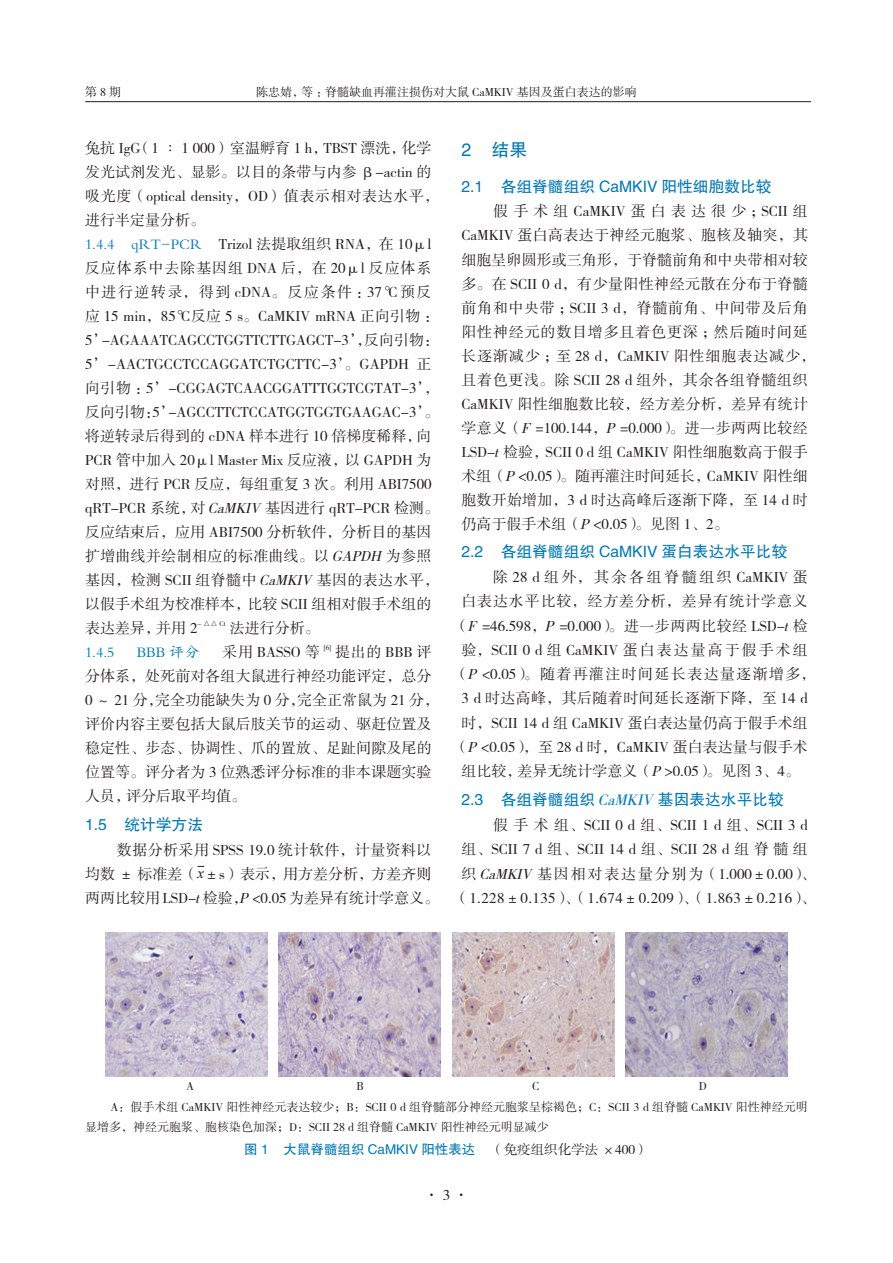
<style>
.page{position:relative;width:893px;height:1263px;background:#fff}
.page>*{position:absolute;margin:0;border:0;box-sizing:border-box;transform-origin:0 0}
._1标题{font:18px "FZHTK GBK1 0";color:#0078b6}
._2标题{font:15.75px "FZHTK GBK1 0";color:#0078b6}
.全文段路样式{font:15px/24px "FZSSK GBK1 0";color:#231f20}
.全文段路样式-2{font:15px/24px "FZSSK GBK1 0";letter-spacing:.02em;color:#231f20}
.全文段路样式-3{font:15px "FZSSK GBK1 0";letter-spacing:.03em;color:#231f20}
.全文段路样式-4{font:15px "FZSSK GBK1 0";letter-spacing:.12em;color:#231f20}
.全文段路样式-5{font:15px "FZSSK GBK1 0";letter-spacing:.135em;color:#231f20}
.全文段路样式-6{font:15px "FZSSK GBK1 0";letter-spacing:.09em;color:#231f20}
.全文段路样式-7{font:15px "FZSSK GBK1 0";letter-spacing:.17em;color:#231f20}
.全文段路样式-8{font:15px "FZSSK GBK1 0";letter-spacing:.06em;color:#231f20}
.全文段路样式-9{font:15px "FZKTK GBK1 0";color:#0078b6}
._4中文标题_1{font:13.5px "FZHTK GBK1 0";color:#0078b6}
.表注_正文{font:12px/19.5px "FZSSK GBK1 0";color:#231f20}
.书眉{font:12px "FZSSK GBK1 0";color:#231f20}
.表注居中{font:12px "FZSSK GBK1 0";color:#231f20}
.全文段路样式-10{font:7.2px "FZSSK GBK1 0";color:#231f20}
.s1{font-family:"FZKTK GBK1 0";color:#0078b6}
.s2{font-style:italic}
.s3{font-family:"Times New Roman";font-style:italic}
.s4{font-family:"FZSSK GBK1 0";font-style:italic}
.s5{font-family:"FZSSK GBK1 0";color:#231f20}
</style>
<div class="page">
<hr style="left:85px;top:101px;width:726px;height:1px;background:#231f20">
<img style="left:105px;top:932px;width:162px;height:145px">
<img style="left:279px;top:932px;width:162px;height:145px">
<img style="left:452px;top:932px;width:162px;height:145px">
<img style="left:626px;top:932px;width:161px;height:145px">
<p class="表注_正文" style="left:85px;top:83px;width:37px">第8期</p>
<p class="书眉" style="left:256px;top:86px;width:382px">陈忠婧，等：脊髓缺血再灌注损伤对大鼠 CaMKIV 基因及蛋白表达的影响</p>
<p class="全文段路样式" style="left:85px;top:137px;width:356px">兔抗 IgG（1 ∶ 1 000）室温孵育 1 h，TBST 漂洗，化学发光试剂发光、显影。以目的条带与内参 β-actin 的吸光度（optical density，OD）值表示相对表达水平，进行半定量分析。</p>
<p class="全文段路样式" style="left:85px;top:233px;width:356px"><span class="s1">1.4.4 qRT-PCR</span> Trizol 法提取组织 RNA，在 10μl反应体系中去除基因组 DNA 后，在 20μl 反应体系中进行逆转录，得到 cDNA。反应条件：37℃预反应 15 min，85℃反应 5 s。CaMKIV mRNA 正向引物：5’-AGAAATCAGCCTGGTTCTTGAGCT-3’，反向引物：5’-AACTGCCTCCAGGATCTGCTTC-3’。GAPDH 正向引物：5’-CGGAGTCAACGGATTTGGTCGTAT-3’，反向引物：5’-AGCCTTCTCCATGGTGGTGAAGAC-3’。将逆转录后得到的 cDNA 样本进行 10 倍梯度稀释，向PCR 管中加入 20μl Master Mix 反应液，以 GAPDH 为对照，进行 PCR 反应，每组重复 3 次。利用 ABI7500 qRT-PCR 系统，对 <span class="s2">CaMKIV</span>基因进行 qRT-PCR 检测。反应结束后，应用 ABI7500 分析软件，分析目的基因扩增曲线并绘制相应的标准曲线。以 <span class="s2">GAPDH</span>为参照基因，检测 SCII 组脊髓中 <span class="s2">CaMKIV</span>基因的表达水平，以假手术组为校准样本，比较 SCII 组相对假手术组的表达差异，并用 2</p>
<p class="全文段路样式-10" style="left:197px;top:619px;width:30px">- △△ Ct</p>
<p class="全文段路样式" style="left:230px;top:617px;width:91px">法进行分析。</p>
<p class="全文段路样式-9" style="left:85px;top:644px;width:31px">1.4.5</p>
<p class="全文段路样式-9" style="left:137px;top:644px;width:64px">BBB 评分</p>
<p class="全文段路样式" style="left:222px;top:641px;width:99px">采用 BASSO 等</p>
<p class="全文段路样式-10" style="left:324px;top:643px;width:9px">[6]</p>
<p class="全文段路样式" style="left:85px;top:641px;width:356px;text-indent:250px">提出的 BBB 评分体系，处死前对各组大鼠进行神经功能评定，总分<br>0 ～ 21 分，完全功能缺失为 0 分，完全正常鼠为 21 分，评价内容主要包括大鼠后肢关节的运动、驱赶位置及稳定性、步态、协调性、爪的置放、足趾间隙及尾的位置等。评分者为 3 位熟悉评分标准的非本课题实验人员，评分后取平均值。</p>
<p class="_2标题" style="left:85px;top:816px;width:120px">1.5 统计学方法</p>
<p class="全文段路样式" style="left:85px;top:838px;width:356px;text-indent:32px">数据分析采用 SPSS 19.0 统计软件，计量资料以均数 ± 标准差（<span class="s3">x</span>±s）表示，用方差分析，方差齐则两两比较用 LSD-<span class="s2">t</span>检验，<span class="s2">P</span>&lt;0.05 为差异有统计学意义。</p>
<p class="_1标题" style="left:461px;top:140px;width:67px">2 结果</p>
<p class="_2标题" style="left:461px;top:178px;width:312px">2.1 各组脊髓组织 CaMKIV 阳性细胞数比较</p>
<p class="全文段路样式-2" style="left:461px;top:200px;width:356px;text-indent:32px">假手术组CaMKIV蛋白表达很少；SCII组<br>CaMKIV 蛋白高表达于神经元胞浆、胞核及轴突，其细胞呈卵圆形或三角形，于脊髓前角和中央带相对较多。在 SCII 0 d，有少量阳性神经元散在分布于脊髓前角和中央带；SCII 3 d，脊髓前角、中间带及后角阳性神经元的数目增多且着色更深；然后随时间延长逐渐减少；至 28 d，CaMKIV 阳性细胞表达减少，且着色更浅。除 SCII 28 d 组外，其余各组脊髓组织<br>CaMKIV 阳性细胞数比较，经方差分析，差异有统计学意义（<span class="s2">F</span> =100.144，<span class="s2">P</span> =0.000）。进一步两两比较经<br>LSD-<span class="s2">t</span>检验，SCII 0 d 组 CaMKIV 阳性细胞数高于假手术组（<span class="s2">P</span>&lt;0.05）。随再灌注时间延长，CaMKIV 阳性细胞数开始增加，3 d 时达高峰后逐渐下降，至 14 d 时仍高于假手术组（<span class="s2">P</span>&lt;0.05）。见图 1、2。</p>
<p class="_2标题" style="left:461px;top:543px;width:328px">2.2 各组脊髓组织 CaMKIV 蛋白表达水平比较</p>
<p class="全文段路样式-7" style="left:493px;top:569px;width:316px">除 28 d 组外，其余各组脊髓组织 CaMKIV 蛋</p>
<p class="全文段路样式-8" style="left:461px;top:593px;width:348px">白表达水平比较，经方差分析，差异有统计学意义</p>
<p class="全文段路样式" style="left:454px;top:614px;width:356px">（<span class="s2">F</span> =46.598，<span class="s2">P</span> =0.000）。进一步两两比较经 LSD-<span class="s2">t</span>检</p>
<p class="全文段路样式-5" style="left:461px;top:642px;width:348px">验，SCII 0 d 组 CaMKIV 蛋白表达量高于假手术组</p>
<p class="全文段路样式-6" style="left:454px;top:666px;width:363px">（<span class="s2">P</span>&lt;0.05）。随着再灌注时间延长表达量逐渐增多，</p>
<p class="全文段路样式-3" style="left:461px;top:690px;width:348px">3 d 时达高峰，其后随着时间延长逐渐下降，至 14 d</p>
<p class="全文段路样式" style="left:461px;top:711px;width:348px">时，SCII 14 d 组 CaMKIV 蛋白表达量仍高于假手术组</p>
<p class="全文段路样式" style="left:454px;top:735px;width:356px">（<span class="s2">P</span>&lt;0.05），至 28 d 时，CaMKIV 蛋白表达量与假手术</p>
<p class="全文段路样式" style="left:461px;top:760px;width:340px">组比较，差异无统计学意义（<span class="s2">P</span>&gt;0.05）。见图 3、4。</p>
<p class="_2标题" style="left:461px;top:791px;width:324px">2.3 各组脊髓组织 <span class="s4">CaMKIV</span>基因表达水平比较</p>
<p class="全文段路样式" style="left:493px;top:814px;width:316px">假手术组、SCII 0 d 组、SCII 1 d 组、SCII 3 d</p>
<p class="全文段路样式" style="left:461px;top:838px;width:348px">组、SCII 7 d 组、SCII 14 d 组、SCII 28 d 组脊髓组</p>
<p class="全文段路样式-4" style="left:461px;top:865px;width:356px">织 <span class="s2">CaMKIV</span>基因相对表达量分别为（1.000±0.00）、</p>
<p class="全文段路样式-3" style="left:454px;top:890px;width:363px">（1.228±0.135）、（1.674±0.209）、（1.863±0.216）、</p>
<p class="表注居中" style="left:186px;top:1079px;width:9px">A</p>
<p class="表注居中" style="left:357px;top:1079px;width:9px">B</p>
<p class="表注居中" style="left:532px;top:1079px;width:9px">C</p>
<p class="表注居中" style="left:699px;top:1079px;width:9px">D</p>
<p class="表注_正文" style="left:85px;top:1098px;width:724px;text-indent:26px">A：假手术组 CaMKIV 阳性神经元表达较少；B：SCII 0 d 组脊髓部分神经元胞浆呈棕褐色；C：SCII 3 d 组脊髓 CaMKIV 阳性神经元明显增多，神经元胞浆、胞核染色加深；D：SCII 28 d 组脊髓 CaMKIV 阳性神经元明显减少</p>
<p class="_4中文标题_1" style="left:244px;top:1141px;width:406px">图 1 大鼠脊髓组织 CaMKIV 阳性表达 <span class="s5">（免疫组织化学法 ×400）</span></p>
<p class="全文段路样式" style="left:424px;top:1183px;width:46px">· 3 ·</p>
</div>
